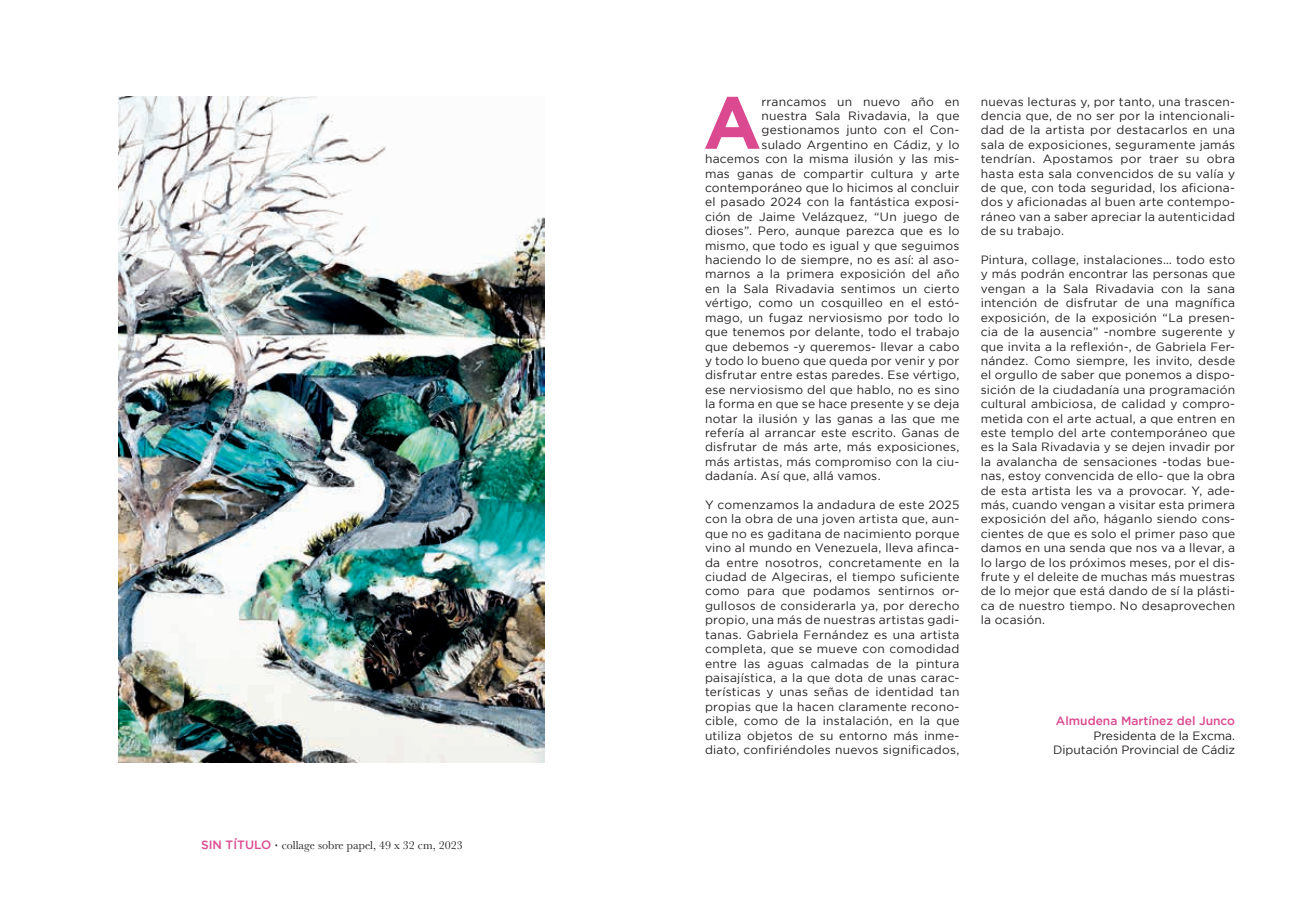
<style>
.page{position:relative;width:1302px;height:919px;background:#fff}
.page>*{position:absolute;margin:0;border:0;box-sizing:border-box;transform-origin:0 0}
.t1{font:700 73.65px "Gotham";color:#db4990}
.t2{font:12px/14.4px "Gotham";letter-spacing:.02em;color:#231f20;text-align:justify}
.t3{font:12px/14.4px "Gotham";color:#231f20;text-align:right}
.t4{font:12px "Baskerville";color:#231f20}
.t5{font:500 12px "Gotham";color:#db4990}
.s1{font-family:"Gotham";font-weight:500;color:#db4990}
.s2{font-family:"Gotham";font-weight:500}
</style>
<div class="page">
<img style="left:119px;top:97px;width:426px;height:665px">
<p class="t4" style="left:201px;top:837px;width:263px"><span class="s1">SIN TÍTULO</span> <span class="s2">·</span> collage sobre papel, 49 x 32 cm, 2023</p>
<h1 class="t1" style="left:703px;top:80px;width:60px">A</h1>
<p class="t2" style="left:761px;top:94px;width:199px">rrancamos un nuevo año en</p>
<p class="t2" style="left:761px;top:108px;width:199px">nuestra Sala Rivadavia, la que</p>
<p class="t2" style="left:761px;top:123px;width:199px">gestionamos junto con el Con-</p>
<p class="t2" style="left:761px;top:137px;width:199px">sulado Argentino en Cádiz, y lo</p>
<p class="t2" style="left:705px;top:151px;width:256px">hacemos con la misma ilusión y las mis-</p>
<p class="t2" style="left:705px;top:166px;width:256px">mas ganas de compartir cultura y arte</p>
<p class="t2" style="left:705px;top:180px;width:256px">contemporáneo que lo hicimos al concluir</p>
<p class="t2" style="left:705px;top:195px;width:256px">el pasado 2024 con la fantástica exposi-</p>
<p class="t2" style="left:705px;top:209px;width:256px">ción de Jaime Velázquez, “Un juego de</p>
<p class="t2" style="left:705px;top:223px;width:256px">dioses”. Pero, aunque parezca que es lo</p>
<p class="t2" style="left:705px;top:238px;width:256px">mismo, que todo es igual y que seguimos</p>
<p class="t2" style="left:705px;top:252px;width:256px">haciendo lo de siempre, no es así: al aso-</p>
<p class="t2" style="left:705px;top:267px;width:256px">marnos a la primera exposición del año</p>
<p class="t2" style="left:705px;top:281px;width:256px">en la Sala Rivadavia sentimos un cierto</p>
<p class="t2" style="left:705px;top:295px;width:256px">vértigo, como un cosquilleo en el estó-</p>
<p class="t2" style="left:705px;top:310px;width:256px">mago, un fugaz nerviosismo por todo lo</p>
<p class="t2" style="left:705px;top:324px;width:256px">que tenemos por delante, todo el trabajo</p>
<p class="t2" style="left:705px;top:339px;width:256px">que debemos -y queremos- llevar a cabo</p>
<p class="t2" style="left:705px;top:353px;width:256px">y todo lo bueno que queda por venir y por</p>
<p class="t2" style="left:705px;top:367px;width:256px">disfrutar entre estas paredes. Ese vértigo,</p>
<p class="t2" style="left:705px;top:382px;width:256px">ese nerviosismo del que hablo, no es sino</p>
<p class="t2" style="left:705px;top:396px;width:256px">la forma en que se hace presente y se deja</p>
<p class="t2" style="left:705px;top:411px;width:256px">notar la ilusión y las ganas a las que me</p>
<p class="t2" style="left:705px;top:425px;width:256px">refería al arrancar este escrito. Ganas de</p>
<p class="t2" style="left:705px;top:439px;width:256px">disfrutar de más arte, más exposiciones,</p>
<p class="t2" style="left:705px;top:454px;width:256px">más artistas, más compromiso con la ciu-</p>
<p class="t2" style="left:705px;top:468px;width:177px">dadanía. Así que, allá vamos.</p>
<p class="t2" style="left:705px;top:497px;width:256px">Y comenzamos la andadura de este 2025 con la obra de una joven artista que, aun&shy;que no es gaditana de nacimiento porque vino al mundo en Venezuela, lleva afinca&shy;da entre nosotros, concretamente en la ciudad de Algeciras, el tiempo suficiente como para que podamos sentirnos or&shy;gullosos de considerarla ya, por derecho propio, una más de nuestras artistas gadi&shy;tanas. Gabriela Fernández es una artista completa, que se mueve con comodidad entre las aguas calmadas de la pintura paisajística, a la que dota de unas carac&shy;terísticas y unas señas de identidad tan propias que la hacen claramente recono&shy;cible, como de la instalación, en la que utiliza objetos de su entorno más inme&shy;diato, confiriéndoles nuevos significados,</p>
<p class="t2" style="left:980px;top:94px;width:256px">nuevas lecturas y, por tanto, una trascen&shy;dencia que, de no ser por la intencionali&shy;dad de la artista por destacarlos en una sala de exposiciones, seguramente jamás tendrían. Apostamos por traer su obra hasta esta sala convencidos de su valía y de que, con toda seguridad, los aficiona&shy;dos y aficionadas al buen arte contempo&shy;ráneo van a saber apreciar la autenticidad de su trabajo.</p>
<p class="t2" style="left:980px;top:252px;width:256px">Pintura, collage, instalaciones… todo esto y más podrán encontrar las personas que vengan a la Sala Rivadavia con la sana intención de disfrutar de una magnífica exposición, de la exposición “La presen&shy;cia de la ausencia” -nombre sugerente y que invita a la reflexión-, de Gabriela Fer&shy;nández. Como siempre, les invito, desde el orgullo de saber que ponemos a dispo&shy;sición de la ciudadanía una programación cultural ambiciosa, de calidad y compro&shy;metida con el arte actual, a que entren en este templo del arte contemporáneo que es la Sala Rivadavia y se dejen invadir por la avalancha de sensaciones -todas bue&shy;nas, estoy convencida de ello- que la obra de esta artista les va a provocar. Y, ade&shy;más, cuando vengan a visitar esta primera exposición del año, háganlo siendo cons&shy;cientes de que es solo el primer paso que damos en una senda que nos va a llevar, a lo largo de los próximos meses, por el dis&shy;frute y el deleite de muchas más muestras de lo mejor que está dando de sí la plásti&shy;ca de nuestro tiempo. No desaprovechen la ocasión.</p>
<p class="t5" style="left:1055px;top:714px;width:181px">Almudena Martínez del Junco</p>
<p class="t3" style="left:1052px;top:727px;width:184px">Presidenta de la Excma.<br>Diputación Provincial de Cádiz</p>
</div>
